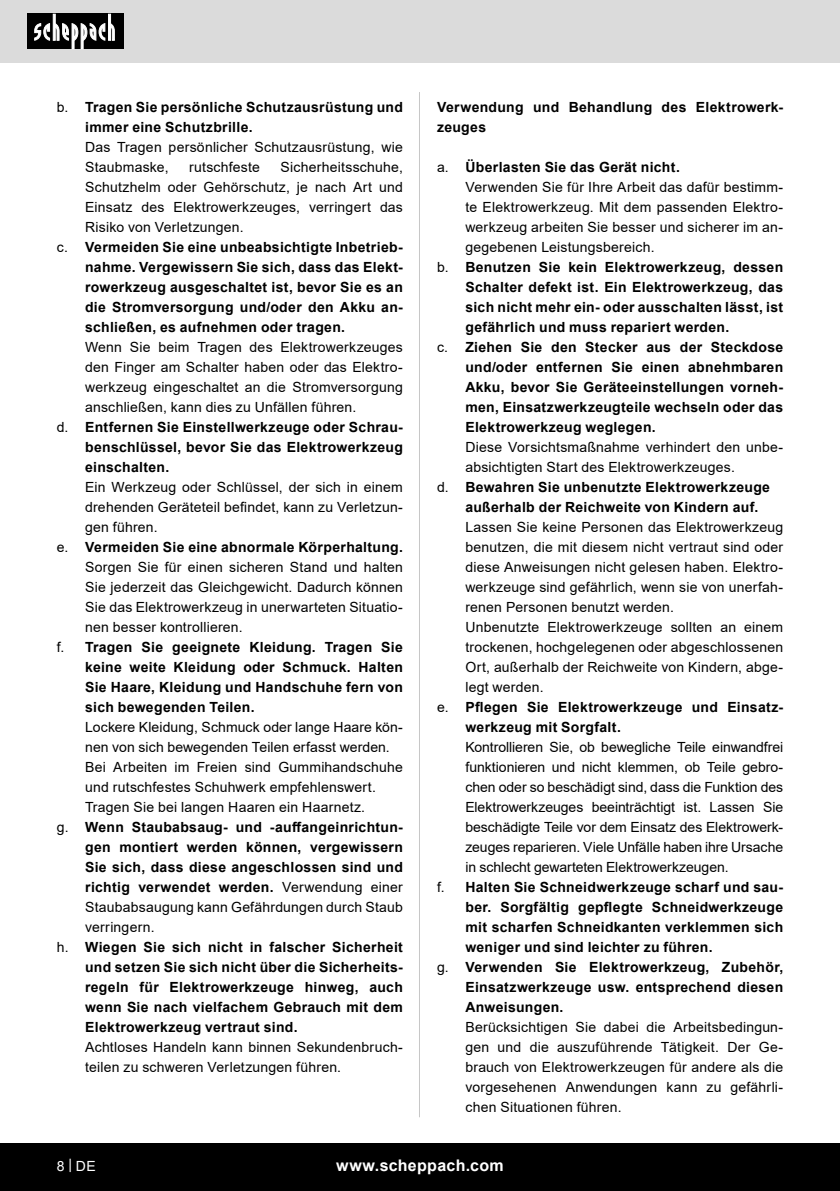
<style>
.page{position:relative;width:840px;height:1191px;background:#fff}
.page>*{position:absolute;margin:0;border:0;box-sizing:border-box;transform-origin:0 0}
.t1{font:700 16px "Arial";letter-spacing:.02em;color:#fff}
.Basiseinstellung{font:14px/20px "Arial";letter-spacing:.015em;color:#000;text-align:justify}
.Grundtext_Bold{font:700 14px/20px "Arial";letter-spacing:.02em;color:#000;text-align:justify}
.t2{font:14px "Arial";color:#fff}
.s1{font-weight:400}
</style>
<div class="page">
<div style="left:0;top:0;width:839px;height:63px;background:#dbdbdb"></div>
<div style="left:0;top:1143px;width:839px;height:48px;background:#000"></div>
<div style="left:27px;top:14px;width:96px;height:35px;background:#000"></div>
<svg style="left:34px;top:14px;width:81px;height:35px"></svg>
<hr style="left:419px;top:92px;width:1px;height:1025px;background:#c7c7c7">
<p class="Grundtext_Bold" style="left:85px;top:97px;width:319px;text-indent:-28px"><span class="s1">b.</span> Tragen Sie persönliche Schutzausrüstung und immer eine Schutzbrille.</p>
<p class="Basiseinstellung" style="left:85px;top:137px;width:319px">Das Tragen persönlicher Schutzausrüstung, wie<br>Staubmaske,</p>
<p class="Basiseinstellung" style="left:85px;top:157px;width:319px;text-indent:195px">Sicherheitsschuhe, Schutzhelm oder Gehörschutz, je nach Art und Einsatz des Elektrowerkzeuges, verringert das Risiko von Verletzungen.</p>
<p class="Grundtext_Bold" style="left:85px;top:237px;width:319px;text-indent:-28px"><span class="s1">c.</span> Vermeiden Sie eine unbeabsichtigte Inbetrieb&shy;nahme. Vergewissern Sie sich, dass das Elekt&shy;rowerkzeug ausgeschaltet ist, bevor Sie es an die Stromversorgung und/oder den Akku an&shy;schließen, es aufnehmen oder tragen.</p>
<p class="Basiseinstellung" style="left:85px;top:337px;width:319px">Wenn Sie beim Tragen des Elektrowerkzeuges den Finger am Schalter haben oder das Elektro&shy;werkzeug eingeschaltet an die Stromversorgung anschließen, kann dies zu Unfällen führen.</p>
<p class="Grundtext_Bold" style="left:85px;top:417px;width:319px;text-indent:-28px"><span class="s1">d.</span> Entfernen Sie Einstellwerkzeuge oder Schrau&shy;benschlüssel, bevor Sie das Elektrowerkzeug einschalten.</p>
<p class="Basiseinstellung" style="left:85px;top:477px;width:319px">Ein Werkzeug oder Schlüssel, der sich in einem drehenden Geräteteil befindet, kann zu Verletzun&shy;gen führen.</p>
<p class="Grundtext_Bold" style="left:57px;top:537px;width:347px"><span class="s1">e.</span> Vermeiden Sie eine abnormale Körperhaltung.</p>
<p class="Basiseinstellung" style="left:85px;top:557px;width:319px">Sorgen Sie für einen sicheren Stand und halten Sie jederzeit das Gleichgewicht. Dadurch können Sie das Elektrowerkzeug in unerwarteten Situatio&shy;nen besser kontrollieren.</p>
<p class="Grundtext_Bold" style="left:85px;top:637px;width:319px;text-indent:-28px"><span class="s1">f.</span> Tragen Sie geeignete Kleidung. Tragen Sie keine weite Kleidung oder Schmuck. Halten Sie Haare, Kleidung und Handschuhe fern von sich bewegenden Teilen.</p>
<p class="Basiseinstellung" style="left:85px;top:717px;width:319px">Lockere Kleidung, Schmuck oder lange Haare kön&shy;nen von sich bewegenden Teilen erfasst werden.</p>
<p class="Basiseinstellung" style="left:85px;top:757px;width:319px">Bei Arbeiten im Freien sind Gummihandschuhe und rutschfestes Schuhwerk empfehlenswert.</p>
<p class="Basiseinstellung" style="left:85px;top:797px;width:281px">Tragen Sie bei langen Haaren ein Haarnetz.</p>
<p class="Grundtext_Bold" style="left:85px;top:817px;width:319px;text-indent:-28px"><span class="s1">g.</span> Wenn Staubabsaug- und -auffangeinrichtun&shy;gen montiert werden können, vergewissern Sie sich, dass diese angeschlossen sind und richtig verwendet werden. <span class="s1">Verwendung einer Staubabsaugung kann Gefährdungen durch Staub verringern.</span></p>
<p class="Grundtext_Bold" style="left:85px;top:937px;width:319px;text-indent:-28px"><span class="s1">h.</span> Wiegen Sie sich nicht in falscher Sicherheit und setzen Sie sich nicht über die Sicherheits&shy;regeln für Elektrowerkzeuge hinweg, auch wenn Sie nach vielfachem Gebrauch mit dem Elektrowerkzeug vertraut sind.</p>
<p class="Basiseinstellung" style="left:85px;top:1037px;width:319px">Achtloses Handeln kann binnen Sekundenbruch&shy;teilen zu schweren Verletzungen führen.</p>
<p class="Basiseinstellung" style="left:189px;top:157px;width:72px">rutschfeste</p>
<p class="Grundtext_Bold" style="left:437px;top:97px;width:347px">Verwendung und Behandlung des Elektrowerk&shy;zeuges</p>
<p class="Grundtext_Bold" style="left:437px;top:157px;width:244px"><span class="s1">a.</span> Überlasten Sie das Gerät nicht.</p>
<p class="Basiseinstellung" style="left:465px;top:177px;width:319px">Verwenden Sie für Ihre Arbeit das dafür bestimm&shy;te Elektrowerkzeug. Mit dem passenden Elektro&shy;werkzeug arbeiten Sie besser und sicherer im an&shy;gegebenen Leistungsbereich.</p>
<p class="Grundtext_Bold" style="left:465px;top:257px;width:319px;text-indent:-28px"><span class="s1">b.</span> Benutzen Sie kein Elektrowerkzeug, dessen Schalter defekt ist. Ein Elektrowerkzeug, das sich nicht mehr ein- oder ausschalten lässt, ist gefährlich und muss repariert werden.</p>
<p class="Grundtext_Bold" style="left:465px;top:337px;width:319px;text-indent:-28px"><span class="s1">c.</span> Ziehen Sie den Stecker aus der Steckdose und/oder entfernen Sie einen abnehmbaren Akku, bevor Sie Geräteeinstellungen vorneh&shy;men, Einsatzwerkzeugteile wechseln oder das Elektrowerkzeug weglegen.</p>
<p class="Basiseinstellung" style="left:465px;top:437px;width:319px">Diese Vorsichtsmaßnahme verhindert den unbe&shy;absichtigten Start des Elektrowerkzeuges.</p>
<p class="Grundtext_Bold" style="left:465px;top:477px;width:306px;text-indent:-28px"><span class="s1">d.</span> Bewahren Sie unbenutzte Elektrowerkzeuge außerhalb der Reichweite von Kindern auf.</p>
<p class="Basiseinstellung" style="left:465px;top:517px;width:319px">Lassen Sie keine Personen das Elektrowerkzeug benutzen, die mit diesem nicht vertraut sind oder diese Anweisungen nicht gelesen haben. Elektro&shy;werkzeuge sind gefährlich, wenn sie von unerfah&shy;renen Personen benutzt werden.</p>
<p class="Basiseinstellung" style="left:465px;top:617px;width:319px">Unbenutzte Elektrowerkzeuge sollten an einem trockenen, hochgelegenen oder abgeschlossenen Ort, außerhalb der Reichweite von Kindern, abge&shy;legt werden.</p>
<p class="Grundtext_Bold" style="left:465px;top:697px;width:319px;text-indent:-28px"><span class="s1">e.</span> Pflegen Sie Elektrowerkzeuge und Einsatz&shy;werkzeug mit Sorgfalt.</p>
<p class="Basiseinstellung" style="left:465px;top:737px;width:319px">Kontrollieren Sie, ob bewegliche Teile einwandfrei funktionieren und nicht klemmen, ob Teile gebro&shy;chen oder so beschädigt sind, dass die Funktion des Elektrowerkzeuges beeinträchtigt ist. Lassen Sie beschädigte Teile vor dem Einsatz des Elektrowerk&shy;zeuges reparieren. Viele Unfälle haben ihre Ursache in schlecht gewarteten Elektrowerkzeugen.</p>
<p class="Grundtext_Bold" style="left:465px;top:877px;width:319px;text-indent:-28px"><span class="s1">f.</span> Halten Sie Schneidwerkzeuge scharf und sau&shy;ber. Sorgfältig gepflegte Schneidwerkzeuge mit scharfen Schneidkanten verklemmen sich weniger und sind leichter zu führen.</p>
<p class="Grundtext_Bold" style="left:465px;top:957px;width:319px;text-indent:-28px"><span class="s1">g.</span> Verwenden Sie Elektrowerkzeug, Zubehör, Einsatzwerkzeuge usw. entsprechend diesen Anweisungen.</p>
<p class="Basiseinstellung" style="left:465px;top:1017px;width:319px">Berücksichtigen Sie dabei die Arbeitsbedingun&shy;gen und die auszuführende Tätigkeit. Der Ge&shy;brauch von Elektrowerkzeugen für andere als die vorgesehenen Anwendungen kann zu gefährli&shy;chen Situationen führen.</p>
<p class="t2" style="left:57px;top:1156px;width:40px">8 | DE</p>
<p class="t1" style="left:336px;top:1154px;width:169px">www.scheppach.com</p>
</div>
